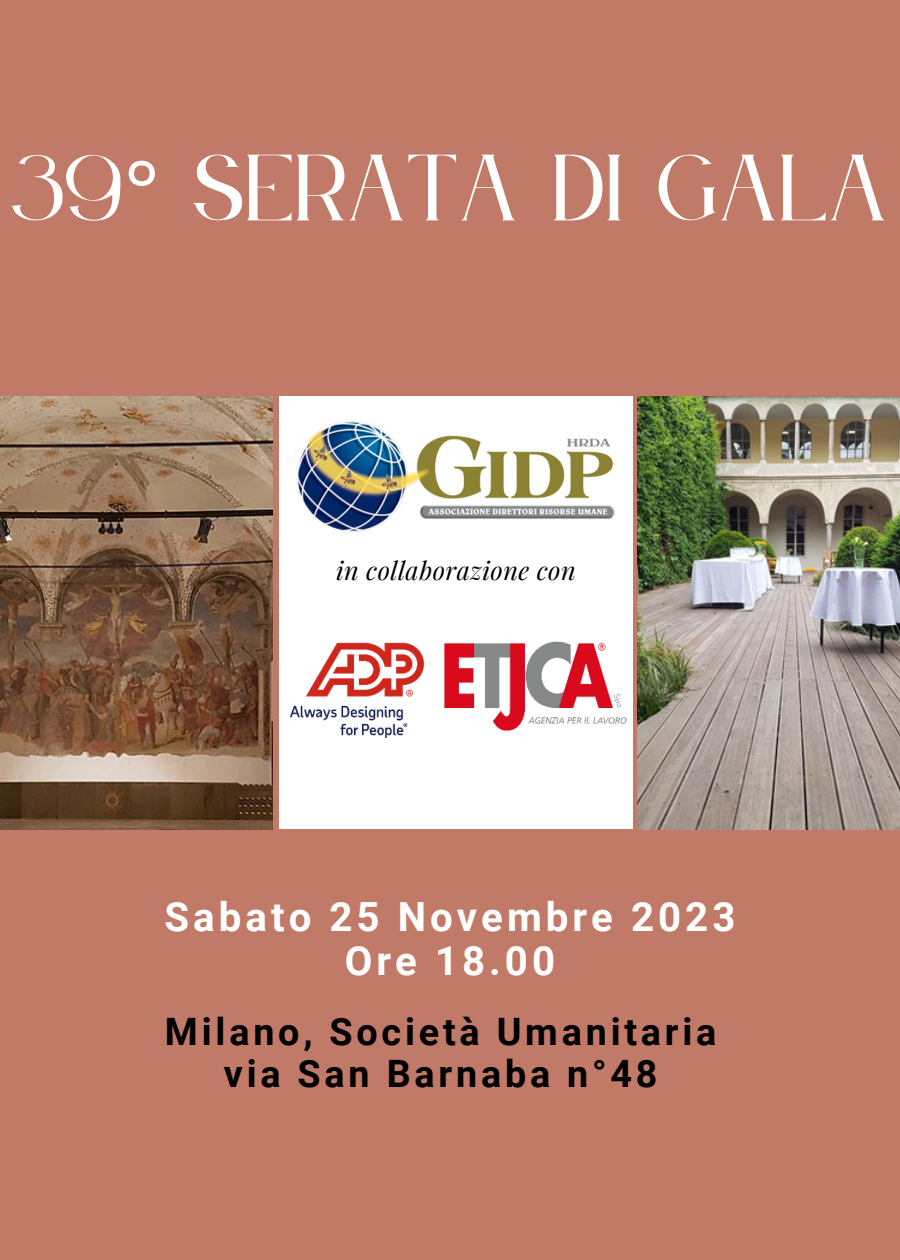
<style>
.page{position:relative;width:900px;height:1260px;background:#c17968}
.page>*{position:absolute;margin:0;border:0;box-sizing:border-box;transform-origin:0 0}
.t1{font:82.5px "Le Jour Serif";color:#fff}
.t2{font:700 40.25px/43px "Roboto";letter-spacing:.1em;color:#fff;text-align:center}
.t3{font:700 37.75px/41.2px "Roboto";letter-spacing:.1em;color:#000;text-align:center}
.t4{font:italic 25.25px "Playfair Display";letter-spacing:.02em;color:#000}
.s1{font-family:"Noto Sans"}
</style>
<div class="page">
<img style="left:0;top:397px;width:272px;height:433px">
<img style="left:638px;top:397px;width:262px;height:433px">
<div style="left:279px;top:397px;width:354px;height:432px;background:#fff"></div>
<img style="left:444px;top:641px;width:183px;height:90px">
<img style="left:289px;top:642px;width:136px;height:95px">
<img style="left:297px;top:421px;width:318px;height:112px">
<h1 class="t1" style="left:10px;top:144px;width:881px">39<span class="s1">°</span> SERATA DI GALA</h1>
<p class="t4" style="left:336px;top:551px;width:241px">in collaborazione con</p>
<p class="t2" style="left:164px;top:894px;width:573px">Sabato 25 Novembre 2023<br>Ore 18.00</p>
<p class="t3" style="left:165px;top:1010px;width:553px">Milano, Società Umanitaria via San Barnaba n°48</p>
</div>
